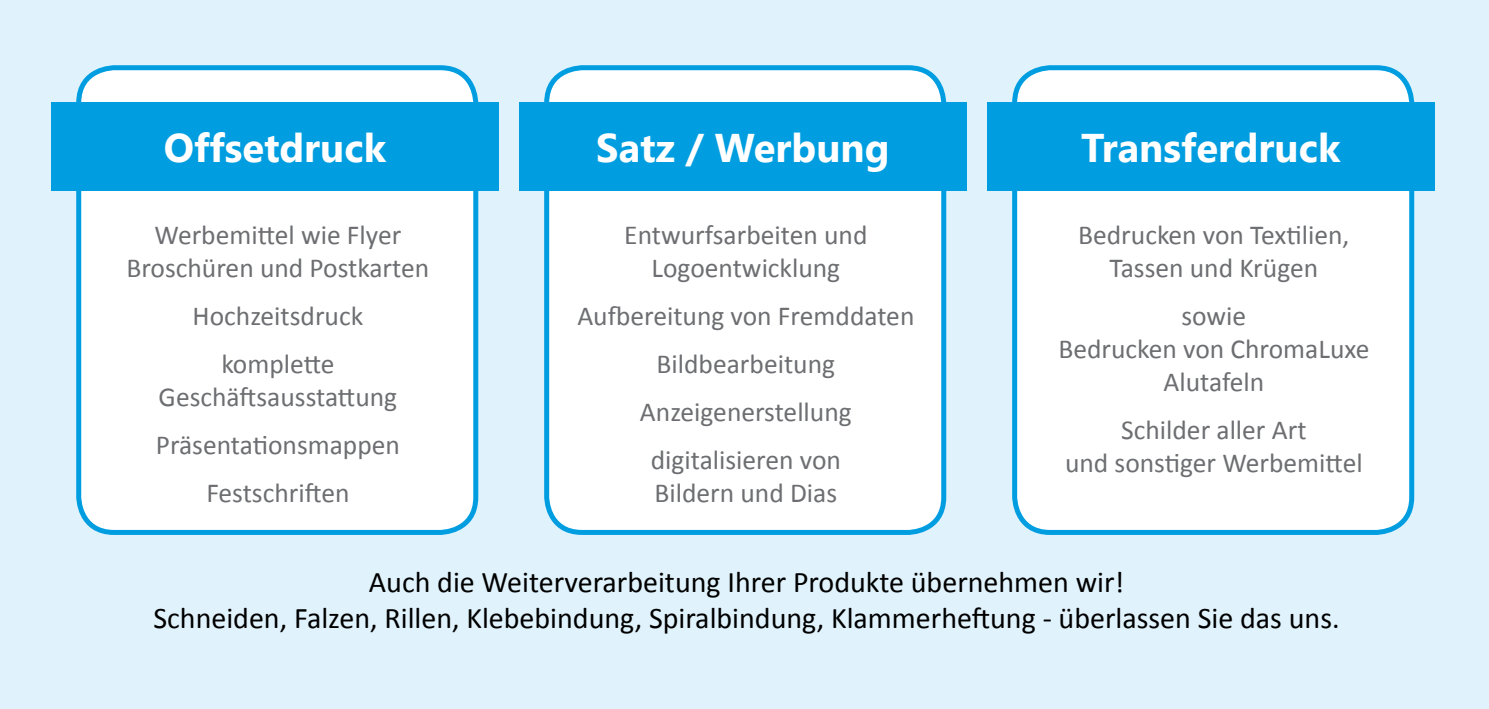
<style>
.page{position:relative;width:1489px;height:709px;background:#fff}
.page>*{position:absolute;margin:0;border:0;box-sizing:border-box;transform-origin:0 0}
.t1{font:700 40px "Gisha";color:#fff}
.t2{font:30px/36px "Calibri";color:#000;text-align:center}
.t3{font:27.5px/33px "Calibri";color:#6d6e71;text-align:center}
</style>
<div class="page">
<div style="left:0;top:0;width:1488px;height:709px;background:#e0f2fb"></div>
<div style="left:79px;top:68px;width:397px;height:464px;background:#fff;border-radius:35px"></div>
<div style="left:76px;top:65px;width:402px;height:470px;border:5px solid #009ee0;border-radius:35px"></div>
<div style="left:51px;top:102px;width:447px;height:89px;background:#009ee0"></div>
<div style="left:546px;top:68px;width:397px;height:464px;background:#fff;border-radius:35px"></div>
<div style="left:544px;top:65px;width:402px;height:470px;border:5px solid #009ee0;border-radius:35px"></div>
<div style="left:519px;top:102px;width:447px;height:89px;background:#009ee0"></div>
<div style="left:1014px;top:68px;width:397px;height:464px;background:#fff;border-radius:35px"></div>
<div style="left:1012px;top:65px;width:401px;height:470px;border:5px solid #009ee0;border-radius:35px"></div>
<div style="left:987px;top:102px;width:447px;height:89px;background:#009ee0"></div>
<h1 class="t1" style="left:164px;top:125px;width:224px">Offsetdruck</h1>
<p class="t3" style="left:126px;top:218px;width:304px">Werbemittel wie Flyer<br>Broschüren und Postkarten</p>
<p class="t3" style="left:193px;top:291px;width:172px;line-height:48px">Hochzeitsdruck komplette</p>
<p class="t3" style="left:156px;top:372px;width:246px;line-height:48px">Geschäftsausstattung<br>Präsentationsmappen<br>Festschriften</p>
<h1 class="t1" style="left:596px;top:125px;width:295px">Satz / Werbung</h1>
<p class="t3" style="left:624px;top:218px;width:245px">Entwurfsarbeiten und<br>Logoentwicklung</p>
<p class="t3" style="left:577px;top:291px;width:338px;line-height:48px">Aufbereitung von Fremddaten<br>Bildbearbeitung<br>Anzeigenerstellung digitalisieren von</p>
<p class="t3" style="left:654px;top:476px;width:184px">Bildern und Dias</p>
<h1 class="t1" style="left:1081px;top:125px;width:260px">Transferdruck</h1>
<p class="t3" style="left:1078px;top:218px;width:273px">Bedrucken von Textilien,<br>Tassen und Krügen</p>
<p class="t3" style="left:1058px;top:299px;width:312px">sowie<br>Bedrucken von ChromaLuxe<br>Alutafeln</p>
<p class="t3" style="left:1064px;top:413px;width:299px">Schilder aller Art<br>und sonstiger Werbemittel</p>
<p class="t2" style="left:153px;top:564px;width:1187px">Auch die Weiterverarbeitung Ihrer Produkte übernehmen wir!<br>Schneiden, Falzen, Rillen, Klebebindung, Spiralbindung, Klammerheftung - überlassen Sie das uns.</p>
</div>
